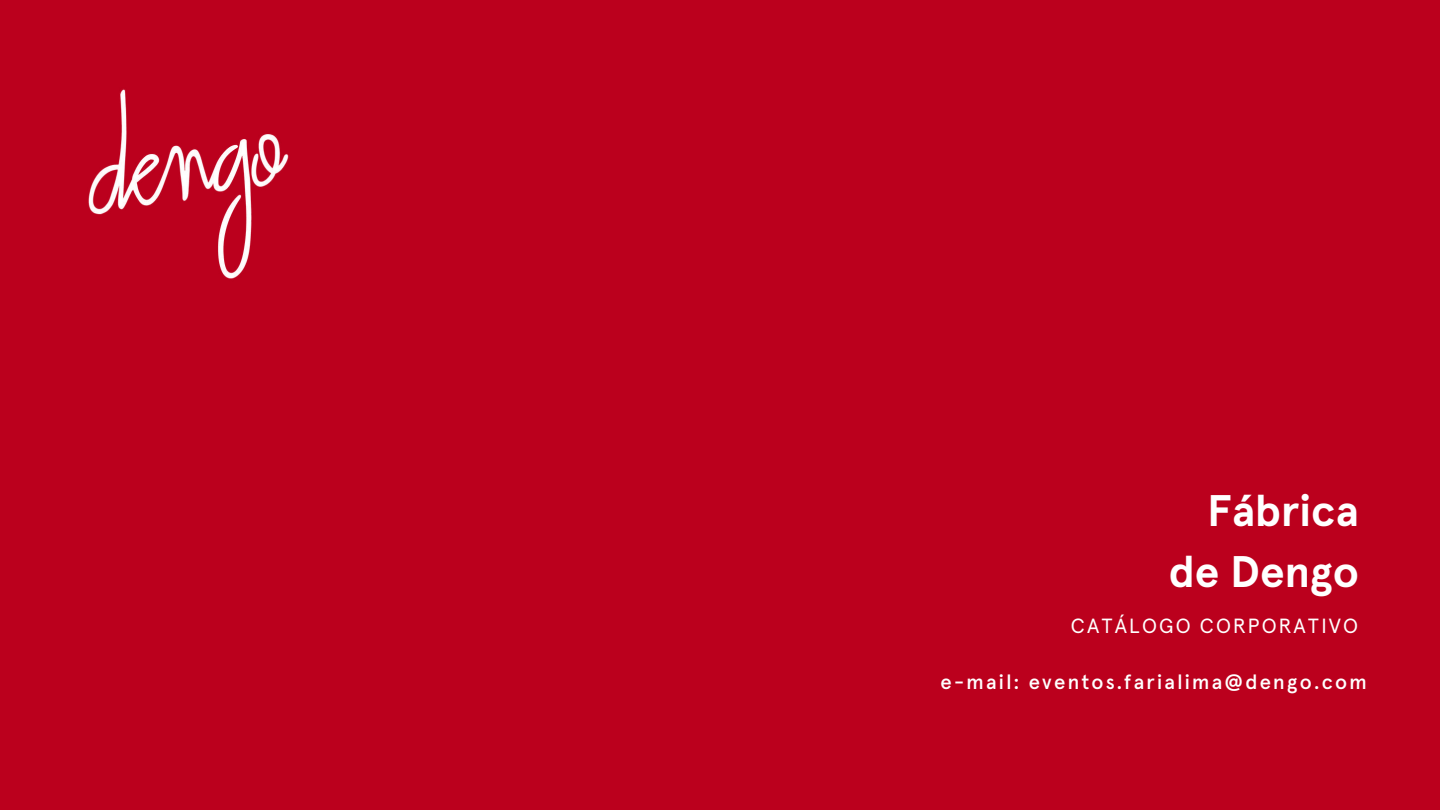
<style>
.page{position:relative;width:1440px;height:810px;background:#bb001d}
.page>*{position:absolute;margin:0;border:0;box-sizing:border-box;transform-origin:0 0}
.t1{font:700 44.2px/61.5px "Apercu Pro";color:#fff;text-align:right}
.t2{font:500 20.5px "Apercu Pro";letter-spacing:.11em;color:#fff}
.t3{font:20.5px "Apercu Pro";letter-spacing:.1em;color:#fff}
</style>
<div class="page">
<img style="left:88px;top:89px;width:201px;height:190px">
<h1 class="t1" style="left:1169px;top:482px;width:192px">Fábrica de Dengo</h1>
<p class="t3" style="left:1071px;top:617px;width:289px">CATÁLOGO CORPORATIVO</p>
<p class="t2" style="left:940px;top:672px;width:428px">e-mail: eventos.farialima@dengo.com</p>
</div>
